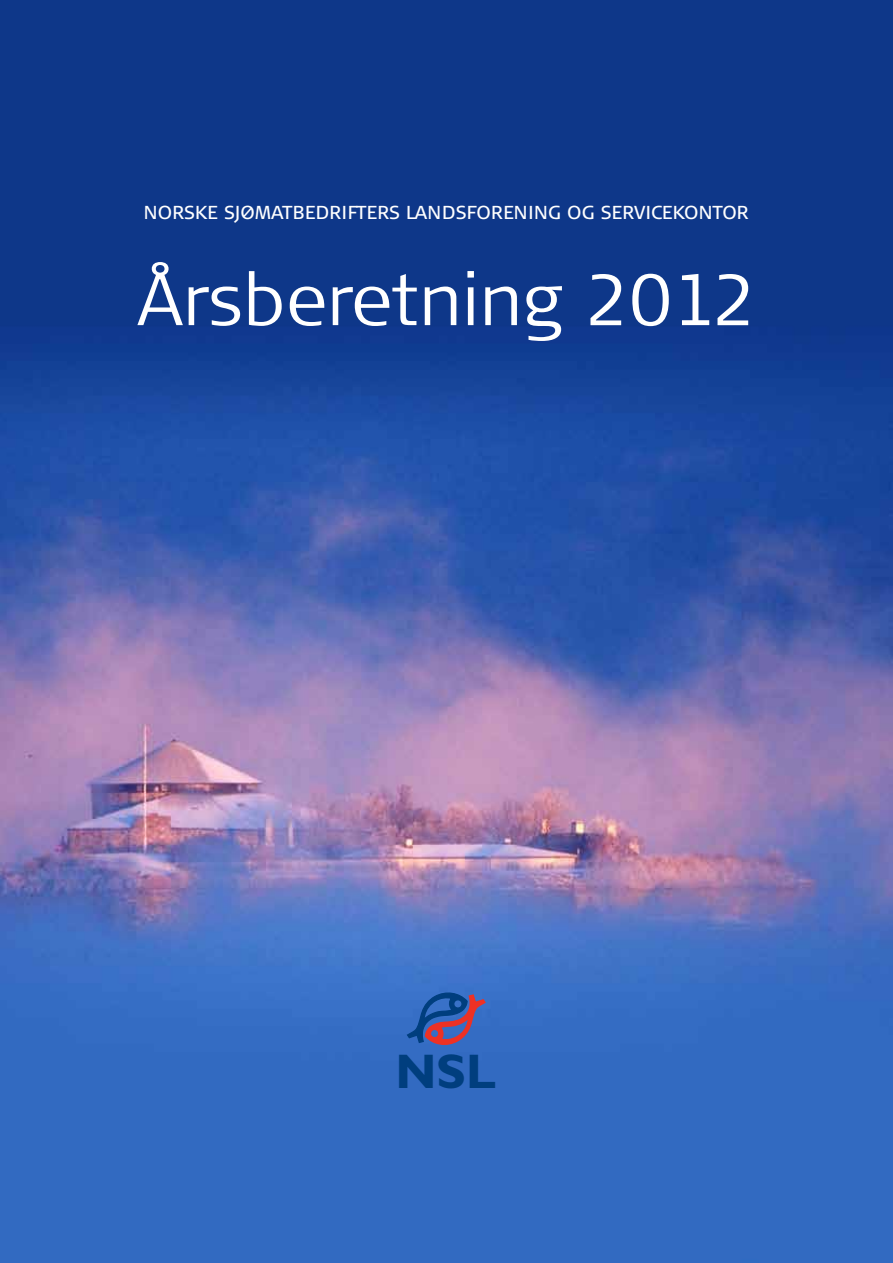
<style>
.page{position:relative;width:893px;height:1263px;background:#fff}
.page>*{position:absolute;margin:0;border:0;box-sizing:border-box;transform-origin:0 0}
.t1{font:300 72px "Signa Normal";color:#fff}
.t2{font:700 48.75px "Gill Sans";color:#003e7e}
.t3{font:18.75px "Signa Normal";letter-spacing:.01em;color:#fff}
.s1{font-family:"Signa Column"}
</style>
<div class="page">
<img style="left:0;top:0;width:893px;height:1263px">
<svg style="left:406px;top:990px;width:81px;height:57px;background:#4d5b9c"></svg>
<p class="t3" style="left:144px;top:201px;width:607px">NORSKE SJØMATBEDRIFTERS LAN DSFOREN ING OG SERVICEKONTOR</p>
<h1 class="t1" style="left:137px;top:259px;width:620px">Årsberetning <span class="s1">2012</span></h1>
<h2 class="t2" style="left:395px;top:1043px;width:102px">NSL</h2>
</div>
